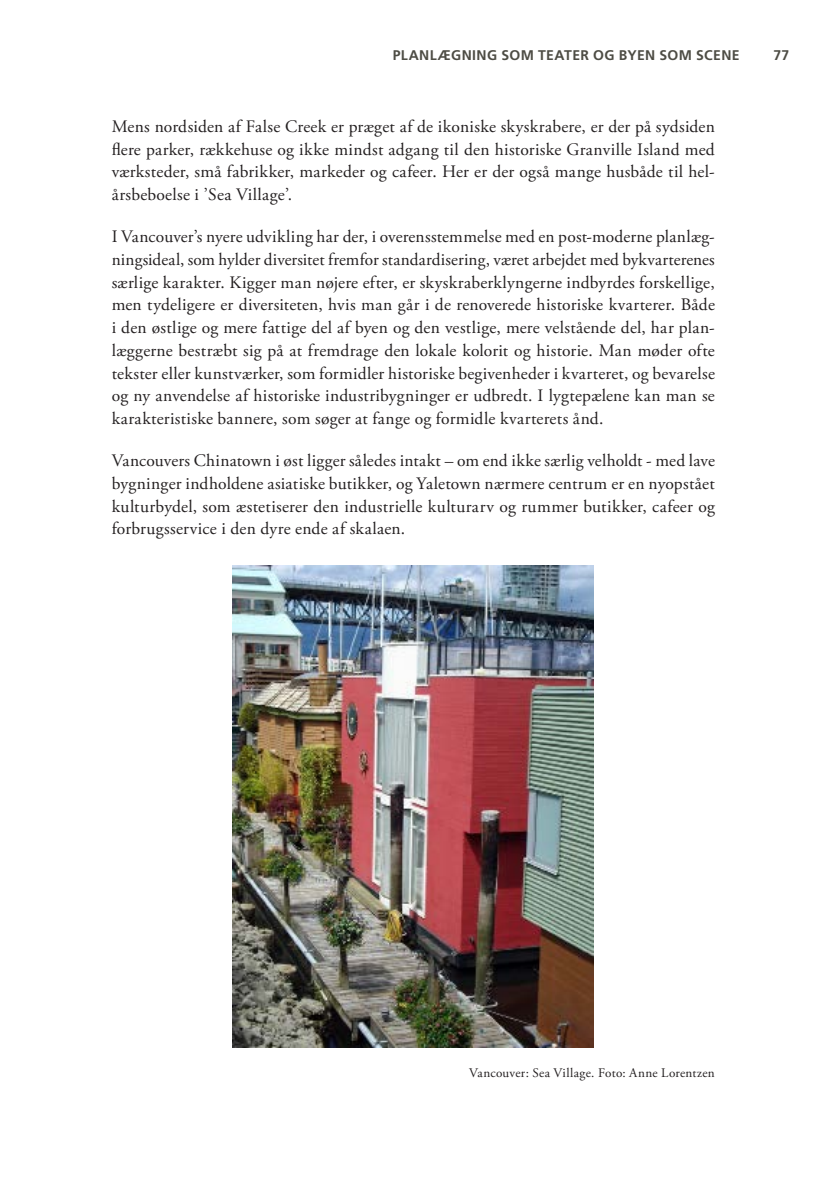
<style>
.page{position:relative;width:839px;height:1186px;background:#fff}
.page>*{position:absolute;margin:0;border:0;box-sizing:border-box;transform-origin:0 0}
.Svart_Brödtext_utan{font:17.5px/22.8px "Adobe Garamond Pro";letter-spacing:.015em;color:#231f20;text-align:justify}
.t1{font:700 14px "Frutiger LT Std";letter-spacing:.025em;color:#4d4c44}
.bildtext{font:13.12px "Adobe Garamond Pro";letter-spacing:.02em;color:#231f20}
</style>
<div class="page">
<img style="left:233px;top:566px;width:360px;height:482px">
<p class="t1" style="left:392px;top:47px;width:348px">PLANLÆGNING SOM TEATER OG BYEN SOM SCENE</p>
<p class="t1" style="left:773px;top:47px;width:17px">77</p>
<p class="Svart_Brödtext_utan" style="left:112px;top:115px;width:604px">Mens nordsiden af False Creek er præget af de ikoniske skyskrabere, er der på sydsiden flere parker, rækkehuse og ikke mindst adgang til den historiske Granville Island med værksteder, små fabrikker, markeder og cafeer. Her er der også mange husbåde til hel&shy;årsbeboelse i ’Sea Village’.</p>
<p class="Svart_Brödtext_utan" style="left:112px;top:226px;width:604px">I Vancouver’s nyere udvikling har der, i overensstemmelse med en post-moderne planlæg&shy;ningsideal, som hylder diversitet fremfor standardisering, været arbejdet med bykvarterenes særlige karakter. Kigger man nøjere efter, er skyskraberklyngerne indbyrdes forskellige, men tydeligere er diversiteten, hvis man går i de renoverede historiske kvarterer. Både i den østlige og mere fattige del af byen og den vestlige, mere velstående del, har plan&shy;læggerne bestræbt sig på at fremdrage den lokale kolorit og historie. Man møder ofte tekster eller kunstværker, som formidler historiske begivenheder i kvarteret, og bevarelse og ny anvendelse af historiske industribygninger er udbredt. I lygtepælene kan man se karakteristiske bannere, som søger at fange og formidle kvarterets ånd.</p>
<p class="Svart_Brödtext_utan" style="left:112px;top:450px;width:604px">Vancouvers Chinatown i øst ligger således intakt – om end ikke særlig velholdt - med lave bygninger indholdene asiatiske butikker, og Yaletown nærmere centrum er en nyopstået kulturbydel, som æstetiserer den industrielle kulturarv og rummer butikker, cafeer og forbrugsservice i den dyre ende af skalaen.</p>
<p class="bildtext" style="left:469px;top:1065px;width:247px">Vancouver: Sea Village. Foto: Anne Lorentzen</p>
</div>
